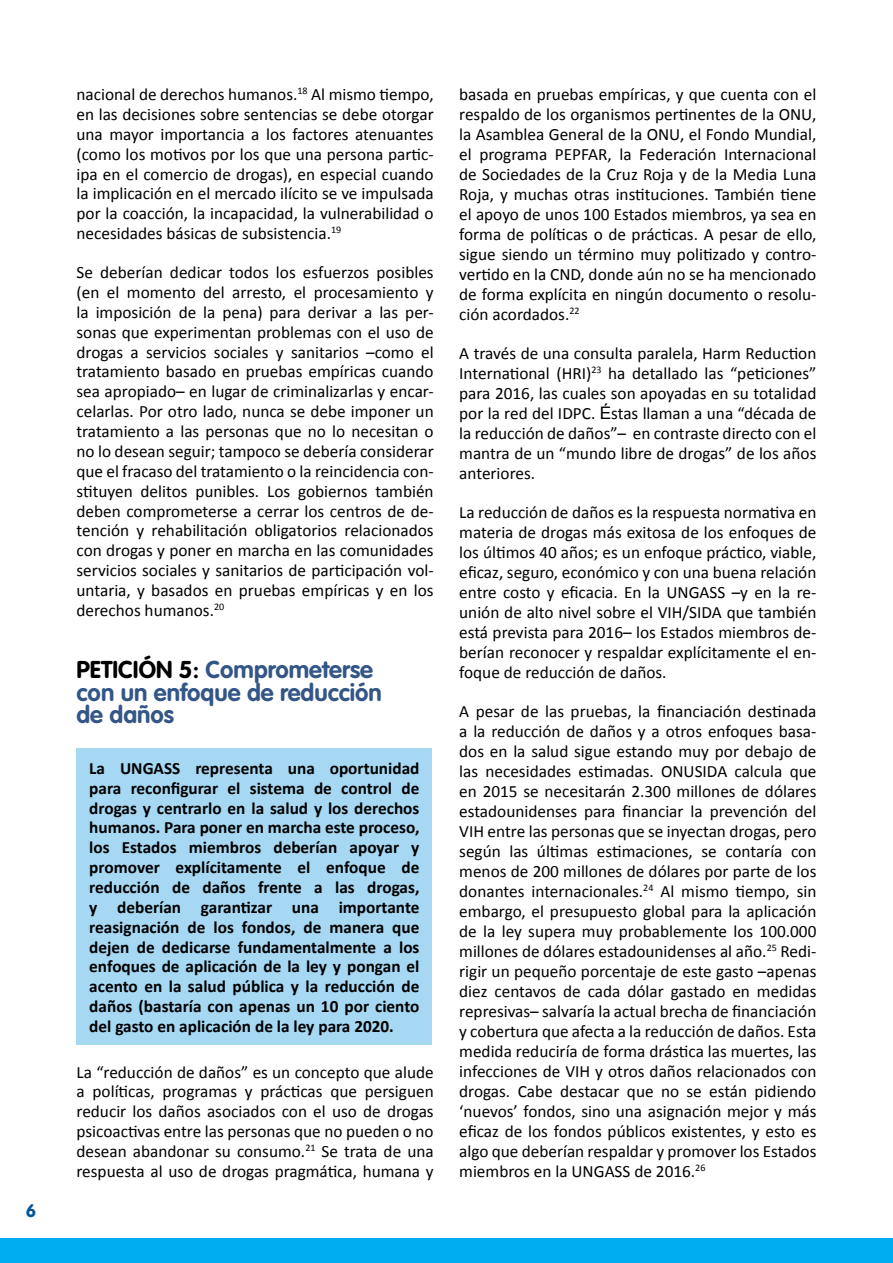
<style>
.page{position:relative;width:893px;height:1263px;background:#fff}
.page>*{position:absolute;margin:0;border:0;box-sizing:border-box;transform-origin:0 0}
.t1{font:700 24px/22.5px "VAG Rounded LT Pro";color:#335687}
.t2{font:700 18px "VAG Rounded LT Pro";color:#005594}
.t3{font:17.25px/20px "Calibri";color:#000;text-align:justify}
.t4{font:700 17.25px/19.8px "Calibri";color:#000;text-align:justify}
.s1{color:#000}
.s2{font-family:"Arial"}
</style>
<div class="page">
<div style="left:0;top:1238px;width:893px;height:25px;background:#00adee"></div>
<div style="left:77px;top:748px;width:355px;height:297px;background:#a6d8f4"></div>
<p class="t2" style="left:26px;top:1199px;width:12px">6</p>
<p class="t3" style="left:77px;top:85px;width:359px">nacional de derechos humanos.<sup>18</sup> Al mismo tiempo, en las decisiones sobre sentencias se debe otorgar una mayor importancia a los factores atenuantes (como los motivos por los que una persona partic&shy;ipa en el comercio de drogas), en especial cuando la implicación en el mercado ilícito se ve impulsada por la coacción, la incapacidad, la vulnerabilidad o necesidades básicas de subsistencia.<sup>19</sup></p>
<p class="t3" style="left:77px;top:262px;width:359px">Se deberían dedicar todos los esfuerzos posibles (en el momento del arresto, el procesamiento y la imposición de la pena) para derivar a las per&shy;sonas que experimentan problemas con el uso de drogas a servicios sociales y sanitarios –como el tratamiento basado en pruebas empíricas cuando sea apropiado– en lugar de criminalizarlas y encar&shy;celarlas. Por otro lado, nunca se debe imponer un tratamiento a las personas que no lo necesitan o no lo desean seguir; tampoco se debería considerar que el fracaso del tratamiento o la reincidencia con&shy;stituyen delitos punibles. Los gobiernos también deben comprometerse a cerrar los centros de de&shy;tención y rehabilitación obligatorios relacionados con drogas y poner en marcha en las comunidades servicios sociales y sanitarios de participación vol&shy;untaria, y basados en pruebas empíricas y en los derechos humanos.<sup>20</sup></p>
<h1 class="t1" style="left:77px;top:659px;width:307px"><span class="s1">PETICIÓN 5:</span> Comprometerse con un enfoque de reducción de daños</h1>
<p class="t4" style="left:89px;top:758px;width:332px">La UNGASS representa una oportunidad para reconfigurar el sistema de control de drogas y centrarlo en la salud y los derechos humanos. Para poner en marcha este proceso, los Estados miembros deberían apoyar y promover explícitamente el enfoque de reducción de daños frente a las drogas, y deberían garantizar una importante reasignación de los fondos, de manera que dejen de dedicarse fundamentalmente a los enfoques de aplicación de la ley y pongan el acento en la salud pública y la reducción de daños (bastaría con apenas un 10 por ciento del gasto en aplicación de la ley para 2020.</p>
<p class="t3" style="left:77px;top:1062px;width:359px">La “reducción de daños” es un concepto que alude a políticas, programas y prácticas que persiguen reducir los daños asociados con el uso de drogas psicoactivas entre las personas que no pueden o no desean abandonar su consumo.<sup>21</sup> Se trata de una respuesta al uso de drogas pragmática, humana y</p>
<p class="t3" style="left:459px;top:84px;width:359px">basada en pruebas empíricas, y que cuenta con el respaldo de los organismos pertinentes de la ONU, la Asamblea General de la ONU, el Fondo Mundial, el programa PEPFAR, la Federación Internacional de Sociedades de la Cruz Roja y de la Media Luna Roja, y muchas otras instituciones. También tiene el apoyo de unos 100 Estados miembros, ya sea en forma de políticas o de prácticas. A pesar de ello, sigue siendo un término muy politizado y contro&shy;vertido en la CND, donde aún no se ha mencionado de forma explícita en ningún documento o resolu&shy;ción acordados.<sup>22</sup></p>
<p class="t3" style="left:459px;top:343px;width:359px">A través de una consulta paralela, Harm Reduction International (HRI)<sup>23</sup> ha detallado las “peticiones” para 2016, las cuales son apoyadas en su totalidad por la red del IDPC. <span class="s2">É</span>stas llaman a una “década de la reducción de daños”– en contraste directo con el mantra de un “mundo libre de drogas” de los años anteriores.</p>
<p class="t3" style="left:459px;top:502px;width:359px">La reducción de daños es la respuesta normativa en materia de drogas más exitosa de los enfoques de los últimos 40 años; es un enfoque práctico, viable, eficaz, seguro, económico y con una buena relación entre costo y eficacia. En la UNGASS –y en la re&shy;unión de alto nivel sobre el VIH/SIDA que también está prevista para 2016– los Estados miembros de&shy;berían reconocer y respaldar explícitamente el en&shy;foque de reducción de daños.</p>
<p class="t3" style="left:459px;top:702px;width:359px">A pesar de las pruebas, la financiación destinada a la reducción de daños y a otros enfoques basa&shy;dos en la salud sigue estando muy por debajo de las necesidades estimadas. ONUSIDA calcula que en 2015 se necesitarán 2.300 millones de dólares estadounidenses para financiar la prevención del VIH entre las personas que se inyectan drogas, pero según las últimas estimaciones, se contaría con menos de 200 millones de dólares por parte de los donantes internacionales.<sup>24</sup> Al mismo tiempo, sin embargo, el presupuesto global para la aplicación de la ley supera muy probablemente los 100.000 millones de dólares estadounidenses al año.<sup>25</sup> Redi&shy;rigir un pequeño porcentaje de este gasto –apenas diez centavos de cada dólar gastado en medidas represivas– salvaría la actual brecha de financiación y cobertura que afecta a la reducción de daños. Esta medida reduciría de forma drástica las muertes, las infecciones de VIH y otros daños relacionados con drogas. Cabe destacar que no se están pidiendo ‘nuevos’ fondos, sino una asignación mejor y más eficaz de los fondos públicos existentes, y esto es algo que deberían respaldar y promover los Estados miembros en la UNGASS de 2016.<sup>26</sup></p>
</div>
